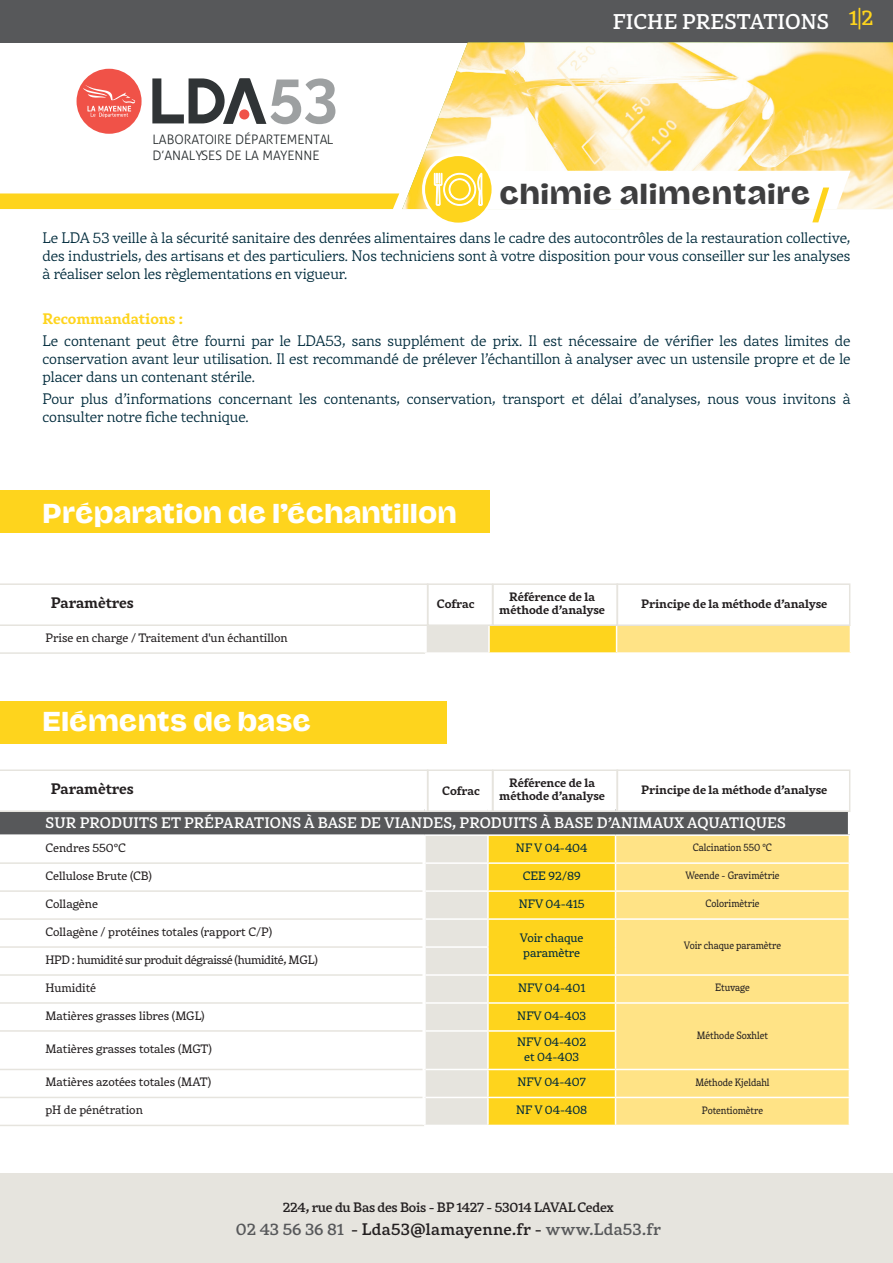
<style>
.page{position:relative;width:893px;height:1263px;background:#fff}
.page>*{position:absolute;margin:0;border:0;box-sizing:border-box;transform-origin:0 0}
.t1{font:500 27px "Mayenne Sans";letter-spacing:.025em;color:#3e3e3f}
.t2{font:25.5px "Mayenne Sans";color:#fff}
.t3{font:500 21px "Rival";letter-spacing:.01em;color:#fff}
.t4{font:500 16.5px "Rival";letter-spacing:.02em;color:#57585a}
.t5{font:300 15px/18px "Rival";color:#002b3c;text-align:justify}
.t6{font:500 15px "Rival";letter-spacing:.005em;color:#fff}
.t7{font:700 15px "Rival";color:#231f20}
.t8{font:700 15px "Rival";color:#fed41d}
.t9{font:500 13.5px "Rival";letter-spacing:-.02em;color:#231f20}
.t10{font:300 13.05px/15.6px "Aller";color:#262b2d}
.t11{font:12px "Rival";color:#231f20}
.t12{font:700 12px/13.5px "Rival";color:#231f20;text-align:center}
.t13{font:12px/15px "Rival";color:#002b3c}
.t14{font:12px "Rival";letter-spacing:-.03em;color:#231f20}
.t15{font:10.5px "Rival";color:#231f20;scale:.9 1}
.s1{color:#231f20}
</style>
<div class="page">
<div style="left:0;top:0;width:893px;height:43px;background:#57585a"></div>
<svg style="left:0;top:193px;width:399px;height:16px;background:#fed525"></svg>
<img style="left:402px;top:43px;width:491px;height:166px">
<svg style="left:424px;top:155px;width:69px;height:69px"></svg>
<div style="left:422px;top:153px;width:73px;height:73px;border:3px solid #fff;border-radius:50%"></div>
<svg style="left:434px;top:155px;width:416px;height:71px"></svg>
<div style="left:0;top:702px;width:446px;height:42px;background:#fed41d"></div>
<div style="left:0;top:809px;width:849px;height:26px;background:#57585a"></div>
<div style="left:616px;top:836px;width:233px;height:289px;background:#ffe386"></div>
<hr style="left:0;top:1125px;width:424px;height:1px;background:#e6e4de">
<hr style="left:0;top:1097px;width:423px;height:1px;background:#e6e4de">
<hr style="left:615px;top:1097px;width:235px;height:1px;background:#fff">
<hr style="left:0;top:1069px;width:423px;height:1px;background:#e6e4de">
<hr style="left:0;top:1030px;width:423px;height:2px;background:#e6e4de">
<hr style="left:615px;top:1069px;width:235px;height:1px;background:#fff">
<hr style="left:0;top:1002px;width:423px;height:2px;background:#e6e4de">
<hr style="left:615px;top:1002px;width:235px;height:2px;background:#fff">
<hr style="left:0;top:974px;width:423px;height:2px;background:#e6e4de">
<hr style="left:0;top:946px;width:423px;height:2px;background:#e6e4de">
<hr style="left:615px;top:974px;width:235px;height:2px;background:#fff">
<hr style="left:0;top:918px;width:423px;height:2px;background:#e6e4de">
<hr style="left:615px;top:918px;width:235px;height:2px;background:#fff">
<hr style="left:0;top:890px;width:423px;height:2px;background:#e6e4de">
<hr style="left:615px;top:890px;width:235px;height:2px;background:#fff">
<hr style="left:0;top:862px;width:423px;height:2px;background:#e6e4de">
<hr style="left:615px;top:862px;width:235px;height:2px;background:#fff">
<svg style="left:425px;top:836px;width:191px;height:289px;background:#f6db65"></svg>
<hr style="left:0;top:834px;width:424px;height:2px;background:#fff">
<hr style="left:424px;top:834px;width:64px;height:2px;background:#fff">
<hr style="left:488px;top:834px;width:127px;height:2px;background:#fff">
<hr style="left:615px;top:834px;width:235px;height:2px;background:#fff">
<hr style="left:848px;top:811px;width:3px;height:23px;background:#fff">
<hr style="left:423px;top:836px;width:3px;height:27px;background:#fff">
<hr style="left:423px;top:863px;width:3px;height:28px;background:#fff">
<hr style="left:423px;top:891px;width:3px;height:28px;background:#fff">
<hr style="left:423px;top:919px;width:3px;height:28px;background:#fff">
<hr style="left:423px;top:947px;width:3px;height:28px;background:#fff">
<hr style="left:423px;top:975px;width:3px;height:28px;background:#fff">
<hr style="left:423px;top:1003px;width:3px;height:28px;background:#fff">
<hr style="left:423px;top:1031px;width:3px;height:38px;background:#fff">
<hr style="left:423px;top:1069px;width:3px;height:28px;background:#fff">
<div style="left:425px;top:625px;width:64px;height:28px;background:#e6e4de"></div>
<div style="left:489px;top:625px;width:128px;height:28px;background:#fed41d"></div>
<div style="left:617px;top:625px;width:233px;height:28px;background:#ffe386"></div>
<hr style="left:0;top:652px;width:425px;height:2px;background:#e6e4de">
<hr style="left:425px;top:652px;width:64px;height:2px;background:#fff">
<hr style="left:489px;top:652px;width:128px;height:2px;background:#fff">
<hr style="left:617px;top:652px;width:234px;height:2px;background:#fff">
<hr style="left:488px;top:625px;width:2px;height:27px;background:#fff">
<svg style="left:616px;top:626px;width:1px;height:26px"></svg>
<hr style="left:424px;top:625px;width:3px;height:27px;background:#fff">
<div style="left:0;top:490px;width:489px;height:43px;background:#fed41d"></div>
<svg style="left:0;top:583px;width:427px;height:43px"></svg>
<svg style="left:0;top:769px;width:427px;height:43px"></svg>
<div style="left:427px;top:583px;width:66px;height:43px;border:2px solid #e6e4de"></div>
<div style="left:427px;top:769px;width:66px;height:43px;border:2px solid #e6e4de"></div>
<div style="left:492px;top:583px;width:126px;height:43px;border:2px solid #e6e4de"></div>
<div style="left:492px;top:769px;width:126px;height:43px;border:2px solid #e6e4de"></div>
<div style="left:616px;top:583px;width:234px;height:43px;border:2px solid #e6e4de"></div>
<div style="left:616px;top:769px;width:234px;height:43px;border:2px solid #e6e4de"></div>
<div style="left:0;top:1174px;width:893px;height:89px;background:#e6e4de"></div>
<svg style="left:77px;top:69px;width:65px;height:65px"></svg>
<svg style="left:152px;top:78px;width:183px;height:46px"></svg>
<p class="t10" style="left:152px;top:132px;width:182px">LABORATOIRE DÉPARTEMENTAL<br>D’ANALYSES DE LA MAYENNE</p>
<h3 class="t3" style="left:613px;top:5px;width:262px">FICHE PRESTATIONS <sup>1</sup><sup>|</sup><sup>2</sup></h3>
<h1 class="t1" style="left:500px;top:179px;width:313px">chimie alimentaire</h1>
<p class="t5" style="left:43px;top:228px;width:809px">Le LDA 53 veille à la sécurité sanitaire des denrées alimentaires dans le cadre des autocontrôles de la restauration collective, des industriels, des artisans et des particuliers. Nos techniciens sont à votre disposition pour vous conseiller sur les analyses à réaliser selon les règlementations en vigueur.</p>
<p class="t8" style="left:43px;top:307px;width:142px">Recommandations :</p>
<p class="t5" style="left:43px;top:331px;width:809px">Le contenant peut être fourni par le LDA53, sans supplément de prix. Il est nécessaire de vérifier les dates limites de conservation avant leur utilisation. Il est recommandé de prélever l’échantillon à analyser avec un ustensile propre et de le placer dans un contenant stérile.</p>
<p class="t5" style="left:43px;top:389px;width:809px">Pour plus d’informations concernant les contenants, conservation, transport et délai d’analyses, nous vous invitons à consulter notre fiche technique.</p>
<h2 class="t2" style="left:43px;top:500px;width:416px">Préparation de l’échantillon</h2>
<p class="t7" style="left:51px;top:591px;width:84px">Paramètres</p>
<p class="t11" style="left:46px;top:629px;width:244px">Prise en charge / Traitement d'un échantillon</p>
<p class="t12" style="left:437px;top:597px;width:39px">Cofrac</p>
<p class="t12" style="left:499px;top:589px;width:107px">Référence de la méthode d’analyse</p>
<h2 class="t2" style="left:43px;top:707px;width:270px">Eléments de base</h2>
<p class="t7" style="left:51px;top:777px;width:84px">Paramètres</p>
<p class="t12" style="left:442px;top:784px;width:39px">Cofrac</p>
<p class="t12" style="left:499px;top:775px;width:107px">Référence de la méthode d’analyse</p>
<p class="t12" style="left:641px;top:596px;width:188px">Principe de la méthode d’analyse</p>
<p class="t12" style="left:641px;top:782px;width:188px">Principe de la méthode d’analyse</p>
<p class="t6" style="left:46px;top:811px;width:742px">SUR PRODUITS ET PRÉPARATIONS À BASE DE VIANDES, PRODUITS À BASE D’ANIMAUX AQUATIQUES</p>
<p class="t11" style="left:46px;top:839px;width:82px">Cendres 550°C</p>
<p class="t13" style="left:516px;top:840px;width:73px">NF V 04-404</p>
<p class="t15" style="left:693px;top:840px;width:89px">Calcination 550 °C</p>
<p class="t11" style="left:46px;top:867px;width:108px">Cellulose Brute (CB)</p>
<p class="t13" style="left:523px;top:868px;width:59px">CEE 92/89</p>
<p class="t15" style="left:685px;top:868px;width:106px">Weende - Gravimétrie</p>
<p class="t11" style="left:46px;top:895px;width:54px">Collagène</p>
<p class="t13" style="left:519px;top:896px;width:67px">NFV 04-415</p>
<p class="t15" style="left:705px;top:896px;width:62px">Colorimètrie</p>
<p class="t11" style="left:46px;top:923px;width:228px">Collagène / protéines totales (rapport C/P)</p>
<p class="t13" style="left:520px;top:930px;width:65px">Voir chaque paramètre</p>
<p class="t15" style="left:684px;top:938px;width:109px">Voir chaque paramètre</p>
<p class="t14" style="left:46px;top:951px;width:274px">HPD : humidité sur produit dégraissé (humidité, MGL)</p>
<p class="t11" style="left:46px;top:979px;width:52px">Humidité</p>
<p class="t13" style="left:518px;top:979px;width:69px">NFV 04-401</p>
<p class="t15" style="left:715px;top:980px;width:40px">Etuvage</p>
<p class="t11" style="left:46px;top:1006px;width:161px">Matières grasses libres (MGL)</p>
<p class="t13" style="left:517px;top:1007px;width:70px">NFV 04-403</p>
<p class="t15" style="left:697px;top:1027px;width:80px">Méthode Soxhlet</p>
<p class="t11" style="left:46px;top:1040px;width:168px">Matières grasses totales (MGT)</p>
<p class="t13" style="left:517px;top:1033px;width:71px;text-align:center">NFV 04-402 et 04-403</p>
<p class="t11" style="left:46px;top:1073px;width:167px">Matières azotées totales (MAT)</p>
<p class="t13" style="left:518px;top:1074px;width:70px">NFV 04-407</p>
<p class="t15" style="left:695px;top:1074px;width:84px">Méthode Kjeldahl</p>
<p class="t11" style="left:46px;top:1101px;width:99px">pH de pénétration</p>
<p class="t13" style="left:516px;top:1102px;width:73px">NF V 04-408</p>
<p class="t15" style="left:702px;top:1102px;width:69px">Potentiomètre</p>
<p class="t9" style="left:283px;top:1197px;width:332px">224, rue du Bas des Bois - BP 1427 - 53014 LAVAL Cedex</p>
<p class="t4" style="left:236px;top:1216px;width:427px">02 43 56 36 81 <span class="s1">- Lda53@lamayenne.fr -</span> www.Lda53.fr</p>
</div>
